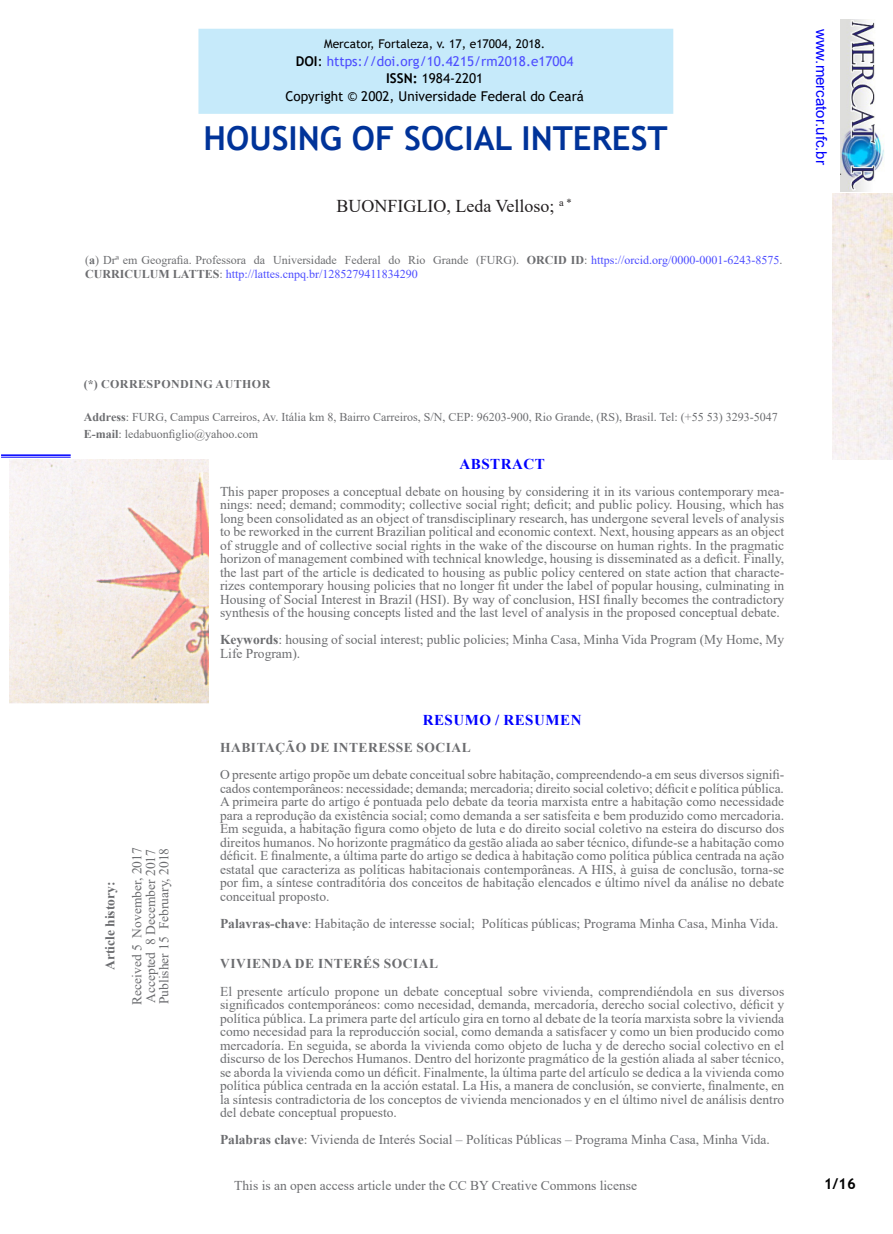
<style>
.page{position:relative;width:893px;height:1234px;background:#fff}
.page>*{position:absolute;margin:0;border:0;box-sizing:border-box;transform-origin:0 0}
.TÍTULO{font:700 33px "Trebuchet MS";color:#039}
.t1{font:18px "Times New Roman";color:#231f20}
.t2{font:700 15px "Times New Roman";letter-spacing:.035em;color:#00f}
.t3{font:15px "Arial";color:#00f}
.t4{font:700 15px "Trebuchet MS";color:#000}
.RESUMO{font:13.5px/13.5px "Times New Roman";color:#6c6d70;text-align:justify}
.t5{font:13.5px/17.5px "Trebuchet MS";color:#000;text-align:center}
.RESUMO-2{font:700 13.5px "Times New Roman";letter-spacing:.035em;color:#6c6d70}
.RESUMO-3{font:700 13.5px "Times New Roman";color:#6c6d70}
.Informação_Autores{font:12px/14.4px "Times New Roman";color:#4d4dff}
.Informação_Autores-2{font:12px "Times New Roman";color:#6c6d70}
.t6{font:12px "Trebuchet MS";color:#000}
.Informação_Autores-3{font:700 12px "Times New Roman";letter-spacing:.035em;color:#6c6d70}
.s1{font-weight:700}
.s2{color:#4d4dff}
.s3{color:#6c6d70}
.s4{font-weight:700;color:#6c6d70}
</style>
<div class="page">
<img style="left:840px;top:19px;width:44px;height:172px">
<img style="left:10px;top:459px;width:198px;height:244px">
<hr style="left:1px;top:454px;width:70px;height:2px;background:#00f">
<hr style="left:1px;top:457px;width:70px;height:1px;background:#00f">
<div style="left:198px;top:29px;width:475px;height:85px;background:#c6eafa"></div>
<img style="left:833px;top:194px;width:60px;height:265px">
<p class="t6" style="left:324px;top:36px;width:223px">Mercator, Fortaleza, v. 17, e17004, 2018.</p>
<p class="t5" style="left:285px;top:52px;width:300px"><span class="s1">DOI</span>: <span class="s2">https://doi.org/10.4215/rm2018.e17004<br></span><span class="s1">ISSN:</span> 1984-2201<br>Copyright © 2002, Universidade Federal do Ceará</p>
<p class="TÍTULO" style="left:204px;top:117px;width:466px">HOUSING OF SOCIAL INTEREST</p>
<p class="t1" style="left:336px;top:194px;width:237px">BUONFIGLIO, Leda Velloso; <sup>a</sup> <sup>*</sup></p>
<p class="Informação_Autores" style="left:85px;top:252px;width:699px"><span class="s3">(</span><span class="s4">a</span><span class="s3">) Drª em Geografia. Professora da Universidade Federal do Rio Grande (FURG).</span> <span class="s4">ORCID ID</span><span class="s3">:</span> https://orcid.org/0000-0001-6243-8575<span class="s3">.<br></span><span class="s4">CURRICULUM LATTES</span><span class="s3">:</span> http://lattes.cnpq.br/1285279411834290</p>
<p class="t3" style="left:832px;top:29px;width:138px;rotate:90deg">www.mercator.ufc.br</p>
<p class="Informação_Autores-3" style="left:84px;top:375px;width:188px">(*) CORRESPONDING AUTHOR</p>
<p class="Informação_Autores-2" style="left:84px;top:408px;width:695px"><span class="s1">Address</span>: FURG, Campus Carreiros, Av. Itália km 8, Bairro Carreiros, S/N, CEP: 96203-900, Rio Grande, (RS), Brasil. Tel: (+55 53) 3293-5047</p>
<p class="Informação_Autores-2" style="left:84px;top:425px;width:176px"><span class="s1">E-mail</span>: ledabuonfiglio@yahoo.com</p>
<p class="RESUMO-3" style="left:100px;top:969px;width:90px;rotate:-90deg">Article history:</p>
<p class="RESUMO" style="left:130px;top:1004px;width:159px;rotate:-90deg">Received 5 November, 2017</p>
<p class="RESUMO" style="left:143px;top:1002px;width:155px;rotate:-90deg">Accepted 8 December 2017</p>
<p class="RESUMO" style="left:157px;top:1003px;width:158px;rotate:-90deg">Publisher 15 February, 2018</p>
<p class="t2" style="left:459px;top:452px;width:87px">ABSTRACT</p>
<p class="RESUMO" style="left:220px;top:484px;width:566px">This paper proposes a conceptual debate on housing by considering it in its various contemporary mea&shy;nings: need; demand; commodity; collective social right; deficit; and public policy. Housing, which has long been consolidated as an object of transdisciplinary research, has undergone several levels of analysis to be reworked in the current Brazilian political and economic context. Next, housing appears as an object of struggle and of collective social rights in the wake of the discourse on human rights. In the pragmatic horizon of management combined with technical knowledge, housing is disseminated as a deficit. Finally, the last part of the article is dedicated to housing as public policy centered on state action that characte&shy;rizes contemporary housing policies that no longer fit under the label of popular housing, culminating in Housing of Social Interest in Brazil (HSI). By way of conclusion, HSI finally becomes the contradictory synthesis of the housing concepts listed and the last level of analysis in the proposed conceptual debate.</p>
<p class="RESUMO" style="left:220px;top:632px;width:566px"><span class="s1">Keywords</span>: housing of social interest; public policies; Minha Casa, Minha Vida Program (My Home, My<br>Life Program).</p>
<p class="t2" style="left:423px;top:709px;width:160px">RESUMO / RESUMEN</p>
<p class="RESUMO-2" style="left:220px;top:738px;width:252px">HABITAÇÃO DE INTERESSE SOCIAL</p>
<p class="RESUMO" style="left:220px;top:767px;width:566px">O presente artigo propõe um debate conceitual sobre habitação, compreendendo-a em seus diversos signifi&shy;cados contemporâneos: necessidade; demanda; mercadoria; direito social coletivo; déficit e política pública.</p>
<p class="RESUMO" style="left:220px;top:794px;width:566px">A primeira parte do artigo é pontuada pelo debate da teoria marxista entre a habitação como necessidade para a reprodução da existência social; como demanda a ser satisfeita e bem produzido como mercadoria.<br>Em seguida, a habitação figura como objeto de luta e do direito social coletivo na esteira do discurso dos direitos humanos. No horizonte pragmático da gestão aliada ao saber técnico, difunde-se a habitação como déficit. E finalmente, a última parte do artigo se dedica à habitação como política pública centrada na ação estatal que caracteriza as políticas habitacionais contemporâneas. A HIS, à guisa de conclusão, torna-se por fim, a síntese contraditória dos conceitos de habitação elencados e último nível da análise no debate conceitual proposto.</p>
<p class="RESUMO" style="left:220px;top:916px;width:560px"><span class="s1">Palavras-chave</span>: Habitação de interesse social; Políticas públicas; Programa Minha Casa, Minha Vida.</p>
<p class="RESUMO-2" style="left:220px;top:954px;width:219px">VIVIENDA DE INTERÉS SOCIAL</p>
<p class="RESUMO" style="left:220px;top:983px;width:566px">El presente artículo propone un debate conceptual sobre vivienda, comprendiéndola en sus diversos significados contemporáneos: como necesidad, demanda, mercadoría, derecho social colectivo, déficit y política pública. La primera parte del artículo gira en torno al debate de la teoría marxista sobre la vivienda como necesidad para la reproducción social, como demanda a satisfacer y como un bien producido como mercadoría. En seguida, se aborda la vivienda como objeto de lucha y de derecho social colectivo en el discurso de los Derechos Humanos. Dentro del horizonte pragmático de la gestión aliada al saber técnico, se aborda la vivienda como un déficit. Finalmente, la última parte del artículo se dedica a la vivienda como política pública centrada en la acción estatal. La His, a manera de conclusión, se convierte, finalmente, en la síntesis contradictoria de los conceptos de vivienda mencionados y en el último nivel de análisis dentro del debate conceptual propuesto.</p>
<p class="RESUMO" style="left:220px;top:1132px;width:551px"><span class="s1">Palabras clave</span>: Vivienda de Interés Social – Políticas Públicas – Programa Minha Casa, Minha Vida.</p>
<p class="RESUMO" style="left:234px;top:1177px;width:404px">This is an open access article under the CC BY Creative Commons license</p>
<p class="t4" style="left:824px;top:1173px;width:34px">1/16</p>
</div>
